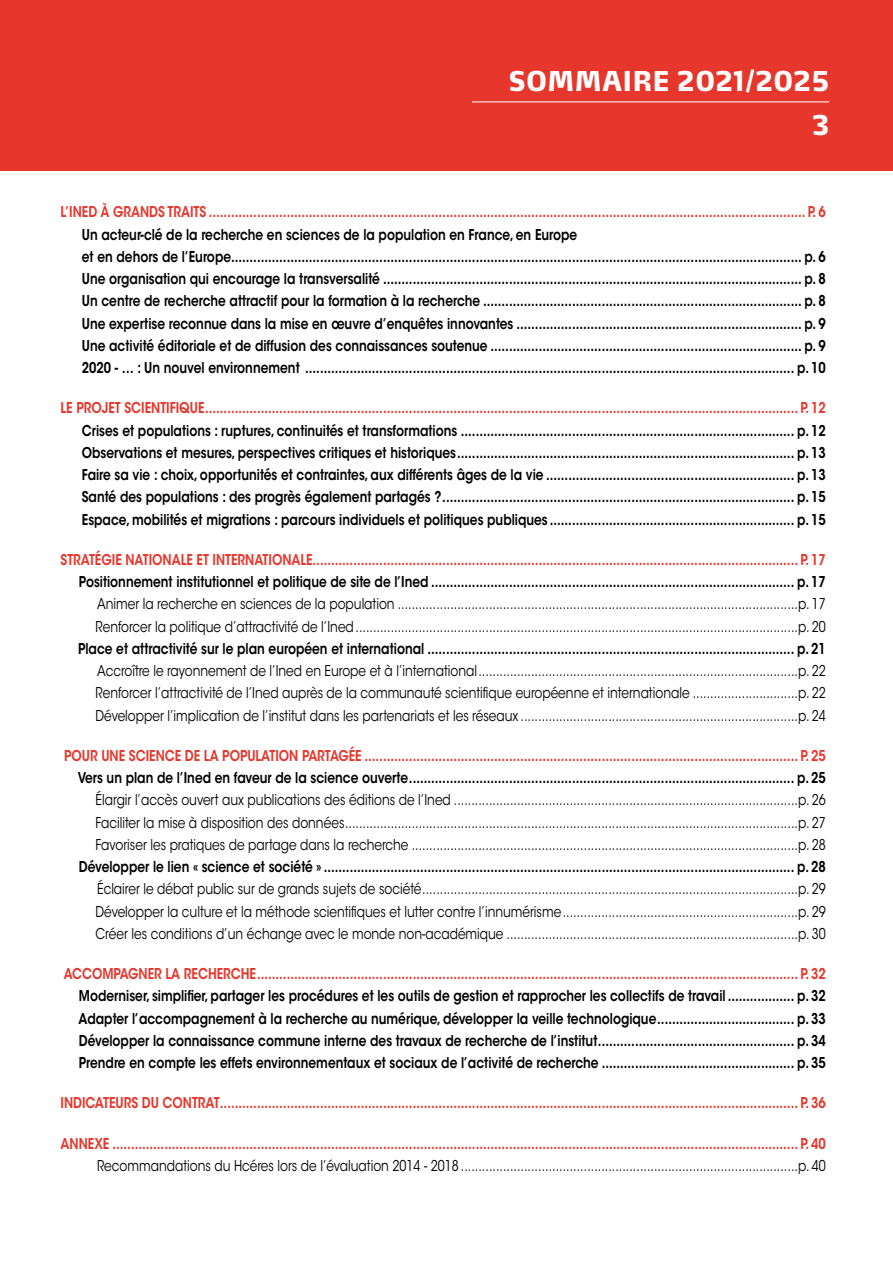
<style>
.page{position:relative;width:893px;height:1263px;background:#fff}
.page>*{position:absolute;margin:0;border:0;box-sizing:border-box;transform-origin:0 0}
.t1{font:900 27px "Max OT";letter-spacing:.01em;color:#fff;scale:.9 1}
.t2{font:600 14.85px/22.2px "ITC Avant Garde Std";color:#000;text-align:justify;scale:.82 1}
.t3{font:14.85px/22.2px "ITC Avant Garde Std";color:#000;text-align:justify;scale:.82 1}
.t4{font:600 14.85px "ITC Avant Garde Std";color:#e7362c;scale:.82 1}
</style>
<div class="page">
<div style="left:0;top:0;width:893px;height:171px;background:#e7362c"></div>
<hr style="left:472px;top:102px;width:357px;height:1px;background:#fff">
<h1 class="t1" style="left:508px;top:64px;width:358px">SOMMAIRE 2021/2025</h1>
<h1 class="t1" style="left:812px;top:108px;width:21px">3</h1>
<p class="t4" style="left:61px;top:202px;width:934px">L’INED À GRANDS TRAITS ................................................................................................................................................................. P. 6</p>
<p class="t2" style="left:82px;top:223px;width:908px;text-align:left">Un acteur-clé de la recherche en sciences de la population en France, en Europe<br>et en dehors de l’Europe.......................................................................................................................................................... p. 6<br>Une organisation qui encourage la transversalité ................................................................................................................. p. 8<br>Un centre de recherche attractif pour la formation à la recherche ...................................................................................... p. 8<br>Une expertise reconnue dans la mise en œuvre d’enquêtes innovantes ............................................................................. p. 9<br>Une activité éditoriale et de diffusion des connaissances soutenue .................................................................................... p. 9<br>2020 - … : Un nouvel environnement .................................................................................................................................... p. 10</p>
<p class="t4" style="left:61px;top:398px;width:934px">LE PROJET SCIENTIFIQUE................................................................................................................................................................ P. 12</p>
<p class="t2" style="left:82px;top:419px;width:908px">Crises et populations : ruptures, continuités et transformations .......................................................................................... p. 12<br>Observations et mesures, perspectives critiques et historiques........................................................................................... p. 13<br>Faire sa vie : choix, opportunités et contraintes, aux différents âges de la vie ................................................................... p. 13<br>Santé des populations : des progrès également partagés ?............................................................................................... p. 15<br>Espace, mobilités et migrations : parcours individuels et politiques publiques .................................................................. p. 15</p>
<p class="t4" style="left:61px;top:550px;width:934px">STRATÉGIE NATIONALE ET INTERNATIONALE................................................................................................................................... P. 17</p>
<p class="t2" style="left:79px;top:570px;width:912px">Positionnement institutionnel et politique de site de l’Ined .................................................................................................. p. 17</p>
<p class="t3" style="left:96px;top:593px;width:892px">Animer la recherche en sciences de la population ..................................................................................................................p. 17<br>Renforcer la politique d’attractivité de l’Ined..............................................................................................................................p. 20</p>
<p class="t2" style="left:78px;top:637px;width:913px">Place et attractivité sur le plan européen et international ................................................................................................... p. 21</p>
<p class="t3" style="left:96px;top:660px;width:892px">Accroître le rayonnement de l’Ined en Europe et à l’international...........................................................................................p. 22<br>Renforcer l’attractivité de l’Ined auprès de la communauté scientifique européenne et internationale ..............................p. 22<br>Développer l’implication de l’institut dans les partenariats et les réseaux ...............................................................................p. 24</p>
<p class="t4" style="left:64px;top:746px;width:930px">POUR UNE SCIENCE DE LA POPULATION PARTAGÉE ..................................................................................................................... P. 25</p>
<p class="t2" style="left:78px;top:766px;width:913px">Vers un plan de l’Ined en faveur de la science ouverte........................................................................................................ p. 25</p>
<p class="t3" style="left:96px;top:789px;width:892px">Élargir l’accès ouvert aux publications des éditions de l’Ined ..................................................................................................p. 26<br>Faciliter la mise à disposition des données.................................................................................................................................p. 27<br>Favoriser les pratiques de partage dans la recherche ..............................................................................................................p. 28</p>
<p class="t2" style="left:79px;top:855px;width:912px">Développer le lien « science et société » ............................................................................................................................... p. 28</p>
<p class="t3" style="left:96px;top:878px;width:892px">Éclairer le débat public sur de grands sujets de société...........................................................................................................p. 29<br>Développer la culture et la méthode scientifiques et lutter contre l’innumérisme...................................................................p. 29<br>Créer les conditions d’un échange avec le monde non-académique ...................................................................................p. 30</p>
<p class="t4" style="left:64px;top:964px;width:931px">ACCOMPAGNER LA RECHERCHE.................................................................................................................................................. P. 32</p>
<p class="t2" style="left:78px;top:985px;width:913px">Moderniser, simplifier, partager les procédures et les outils de gestion et rapprocher les collectifs de travail .................. p. 32<br>Adapter l’accompagnement à la recherche au numérique, développer la veille technologique..................................... p. 33<br>Développer la connaissance commune interne des travaux de recherche de l’institut..................................................... p. 34<br>Prendre en compte les effets environnementaux et sociaux de l’activité de recherche .................................................... p. 35</p>
<p class="t4" style="left:61px;top:1093px;width:934px">INDICATEURS DU CONTRAT............................................................................................................................................................ P. 36</p>
<p class="t4" style="left:61px;top:1134px;width:934px">ANNEXE ......................................................................................................................................................................................... P. 40</p>
<p class="t3" style="left:97px;top:1154px;width:890px">Recommandations du Hcéres lors de l’évaluation 2014 - 2018 ................................................................................................p. 40</p>
</div>
